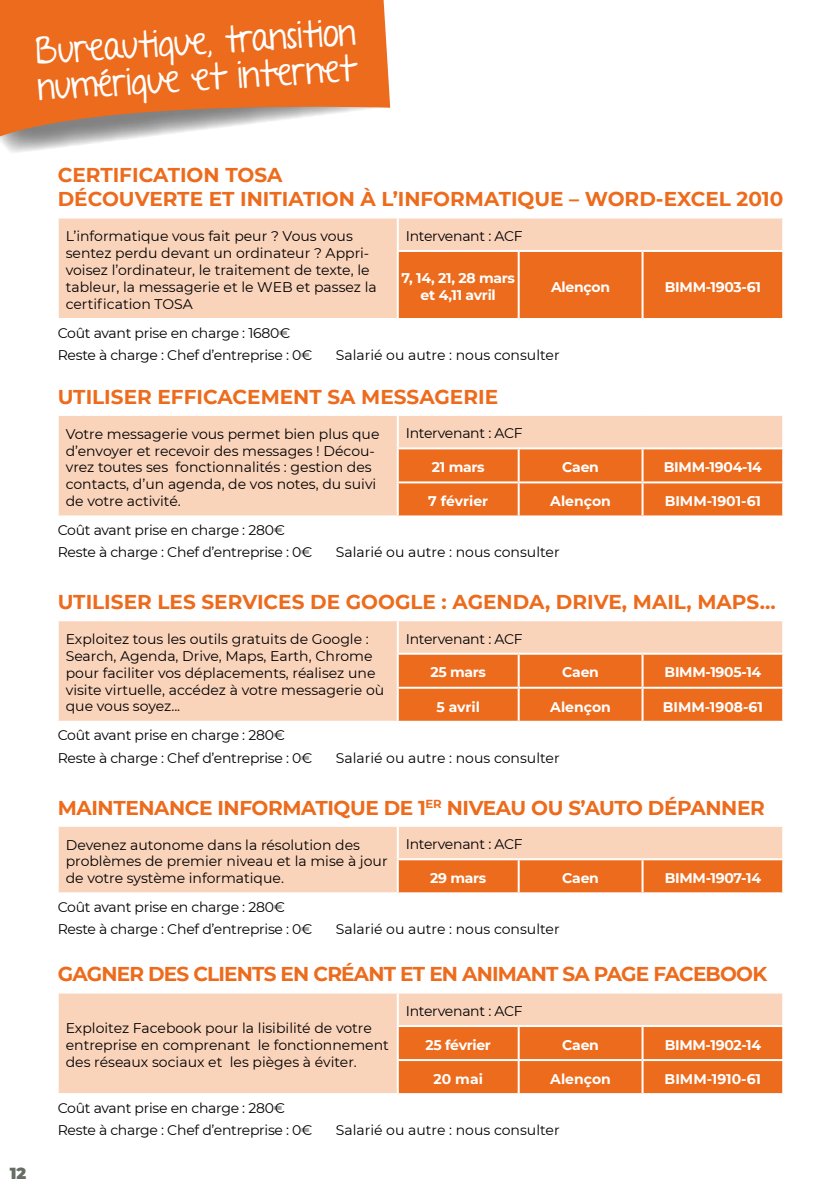
<style>
.page{position:relative;width:840px;height:1191px;background:#fff}
.page>*{position:absolute;margin:0;border:0;box-sizing:border-box;transform-origin:0 0}
.t1{font:36px/36px "A Year Without Rain";color:#fff}
.t2{font:700 20px/24px "Montserrat";letter-spacing:-.005em;color:#ed6b1c}
.t3{font:700 20px "Montserrat";letter-spacing:-.04em;color:#ed6b1c}
.t4{font:900 16px "Montserrat";color:#656d64}
.t5{font:14px/16.8px "Montserrat";color:#000}
.t6{font:14px/22.2px "Montserrat";letter-spacing:-.02em;color:#000}
.t7{font:700 14px/16.8px "Montserrat";letter-spacing:-.02em;color:#fff;text-align:center}
.t8{font:700 14px "Montserrat";color:#fff}
</style>
<div class="page">
<svg style="left:0;top:138px;width:134px;height:15px"></svg>
<svg style="left:0;top:0;width:390px;height:138px;background:#e67b3a"></svg>
<div style="left:59px;top:218px;width:722px;height:100px;background:#fad3bb"></div>
<div style="left:398px;top:252px;width:383px;height:66px;background:#ed6b1c"></div>
<hr style="left:517px;top:252px;width:2px;height:66px;background:#fff">
<hr style="left:641px;top:252px;width:2px;height:66px;background:#fff">
<hr style="left:396px;top:218px;width:2px;height:32px;background:#fff">
<hr style="left:396px;top:250px;width:122px;height:2px;background:#fff">
<hr style="left:396px;top:252px;width:2px;height:66px;background:#fff">
<hr style="left:518px;top:250px;width:124px;height:2px;background:#fff">
<hr style="left:642px;top:250px;width:141px;height:2px;background:#fff">
<div style="left:59px;top:416px;width:722px;height:99px;background:#fad3bb"></div>
<div style="left:398px;top:449px;width:383px;height:66px;background:#ed6b1c"></div>
<hr style="left:517px;top:449px;width:2px;height:32px;background:#fff">
<hr style="left:641px;top:449px;width:2px;height:32px;background:#fff">
<hr style="left:396px;top:481px;width:122px;height:2px;background:#fff">
<hr style="left:518px;top:481px;width:124px;height:2px;background:#fff">
<hr style="left:517px;top:483px;width:2px;height:32px;background:#fff">
<hr style="left:642px;top:481px;width:141px;height:2px;background:#fff">
<hr style="left:641px;top:483px;width:2px;height:32px;background:#fff">
<hr style="left:396px;top:416px;width:2px;height:31px;background:#fff">
<hr style="left:396px;top:447px;width:122px;height:2px;background:#fff">
<hr style="left:396px;top:449px;width:2px;height:32px;background:#fff">
<hr style="left:518px;top:447px;width:124px;height:2px;background:#fff">
<hr style="left:642px;top:447px;width:141px;height:2px;background:#fff">
<hr style="left:396px;top:483px;width:2px;height:32px;background:#fff">
<div style="left:59px;top:621px;width:722px;height:100px;background:#fad3bb"></div>
<div style="left:398px;top:654px;width:383px;height:67px;background:#ed6b1c"></div>
<hr style="left:517px;top:654px;width:2px;height:32px;background:#fff">
<hr style="left:641px;top:654px;width:2px;height:32px;background:#fff">
<hr style="left:396px;top:686px;width:122px;height:2px;background:#fff">
<hr style="left:518px;top:686px;width:124px;height:2px;background:#fff">
<hr style="left:517px;top:688px;width:2px;height:33px;background:#fff">
<hr style="left:642px;top:686px;width:141px;height:2px;background:#fff">
<hr style="left:641px;top:688px;width:2px;height:33px;background:#fff">
<hr style="left:396px;top:621px;width:2px;height:31px;background:#fff">
<hr style="left:396px;top:652px;width:122px;height:2px;background:#fff">
<hr style="left:396px;top:654px;width:2px;height:32px;background:#fff">
<hr style="left:518px;top:652px;width:124px;height:2px;background:#fff">
<hr style="left:642px;top:652px;width:141px;height:2px;background:#fff">
<hr style="left:396px;top:688px;width:2px;height:33px;background:#fff">
<div style="left:59px;top:993px;width:722px;height:100px;background:#fad3bb"></div>
<div style="left:398px;top:1027px;width:383px;height:66px;background:#ed6b1c"></div>
<hr style="left:517px;top:1027px;width:2px;height:32px;background:#fff">
<hr style="left:641px;top:1027px;width:2px;height:32px;background:#fff">
<hr style="left:396px;top:1059px;width:122px;height:2px;background:#fff">
<hr style="left:518px;top:1059px;width:124px;height:2px;background:#fff">
<hr style="left:517px;top:1061px;width:2px;height:32px;background:#fff">
<hr style="left:642px;top:1059px;width:141px;height:2px;background:#fff">
<hr style="left:641px;top:1061px;width:2px;height:32px;background:#fff">
<hr style="left:396px;top:993px;width:2px;height:32px;background:#fff">
<hr style="left:396px;top:1025px;width:122px;height:2px;background:#fff">
<hr style="left:396px;top:1027px;width:2px;height:32px;background:#fff">
<hr style="left:518px;top:1025px;width:124px;height:2px;background:#fff">
<hr style="left:642px;top:1025px;width:141px;height:2px;background:#fff">
<hr style="left:396px;top:1061px;width:2px;height:32px;background:#fff">
<div style="left:59px;top:827px;width:722px;height:65px;background:#fad3bb"></div>
<div style="left:398px;top:860px;width:383px;height:32px;background:#ed6b1c"></div>
<hr style="left:517px;top:860px;width:2px;height:32px;background:#fff">
<hr style="left:641px;top:860px;width:2px;height:32px;background:#fff">
<hr style="left:396px;top:827px;width:2px;height:31px;background:#fff">
<hr style="left:396px;top:858px;width:122px;height:2px;background:#fff">
<hr style="left:396px;top:860px;width:2px;height:32px;background:#fff">
<hr style="left:518px;top:858px;width:124px;height:2px;background:#fff">
<hr style="left:642px;top:858px;width:141px;height:2px;background:#fff">
<h1 class="t1" style="left:34px;top:35px;width:322px;rotate:-4deg">Bureautique, transition numérique et internet</h1>
<p class="t4" style="left:10px;top:1161px;width:18px">12</p>
<h2 class="t2" style="left:58px;top:162px;width:726px">CERTIFICATION TOSA<br>DÉCOUVERTE ET INITIATION À L’INFORMATIQUE – WORD-EXCEL 2010</h2>
<p class="t5" style="left:66px;top:227px;width:312px">L’informatique vous fait peur ? Vous vous sentez perdu devant un ordinateur ? Appri&shy;voisez l’ordinateur, le traitement de texte, le tableur, la messagerie et le WEB et passez la certification TOSA</p>
<p class="t6" style="left:405px;top:224px;width:118px">Intervenant : ACF</p>
<p class="t7" style="left:401px;top:269px;width:115px">7, 14, 21, 28 mars et 4,11 avril</p>
<p class="t7" style="left:551px;top:278px;width:60px">Alençon</p>
<p class="t7" style="left:664px;top:278px;width:97px">BIMM-1903-61</p>
<p class="t6" style="left:58px;top:321px;width:256px">Coût avant prise en charge : 1680€<br>Reste à charge : Chef d’entreprise : 0€</p>
<p class="t5" style="left:336px;top:346px;width:225px">Salarié ou autre : nous consulter</p>
<h2 class="t2" style="left:58px;top:383px;width:441px">UTILISER EFFICACEMENT SA MESSAGERIE</h2>
<p class="t5" style="left:66px;top:425px;width:315px">Votre messagerie vous permet bien plus que d’envoyer et recevoir des messages ! Décou&shy;vrez toutes ses fonctionnalités : gestion des contacts, d’un agenda, de vos notes, du suivi de votre activité.</p>
<p class="t6" style="left:405px;top:422px;width:118px">Intervenant : ACF</p>
<p class="t7" style="left:431px;top:458px;width:54px">21 mars</p>
<p class="t7" style="left:562px;top:458px;width:38px">Caen</p>
<p class="t7" style="left:663px;top:458px;width:100px">BIMM-1904-14</p>
<p class="t8" style="left:428px;top:491px;width:62px">7 février</p>
<p class="t8" style="left:550px;top:491px;width:62px">Alençon</p>
<p class="t8" style="left:664px;top:491px;width:98px">BIMM-1901-61</p>
<p class="t6" style="left:58px;top:518px;width:256px">Coût avant prise en charge : 280€<br>Reste à charge : Chef d’entreprise : 0€</p>
<p class="t5" style="left:336px;top:543px;width:225px">Salarié ou autre : nous consulter</p>
<h2 class="t2" style="left:58px;top:589px;width:719px">UTILISER LES SERVICES DE GOOGLE : AGENDA, DRIVE, MAIL, MAPS…</h2>
<p class="t5" style="left:66px;top:630px;width:320px">Exploitez tous les outils gratuits de Google :<br>Search, Agenda, Drive, Maps, Earth, Chrome pour faciliter vos déplacements, réalisez une visite virtuelle, accédez à votre messagerie où que vous soyez...</p>
<p class="t6" style="left:405px;top:627px;width:118px">Intervenant : ACF</p>
<p class="t7" style="left:430px;top:663px;width:57px">25 mars</p>
<p class="t7" style="left:562px;top:663px;width:38px">Caen</p>
<p class="t7" style="left:664px;top:663px;width:98px">BIMM-1905-14</p>
<p class="t7" style="left:436px;top:697px;width:45px">5 avril</p>
<p class="t8" style="left:550px;top:696px;width:62px">Alençon</p>
<p class="t8" style="left:662px;top:696px;width:102px">BIMM-1908-61</p>
<p class="t6" style="left:58px;top:724px;width:256px">Coût avant prise en charge : 280€<br>Reste à charge : Chef d’entreprise : 0€</p>
<p class="t5" style="left:336px;top:748px;width:225px">Salarié ou autre : nous consulter</p>
<h2 class="t2" style="left:58px;top:794px;width:708px">MAINTENANCE INFORMATIQUE DE 1<sup>ER</sup> NIVEAU OU S’AUTO DÉPANNER</h2>
<p class="t5" style="left:66px;top:835px;width:323px">Devenez autonome dans la résolution des problèmes de premier niveau et la mise à jour de votre système informatique.</p>
<p class="t6" style="left:405px;top:832px;width:118px">Intervenant : ACF</p>
<p class="t7" style="left:430px;top:869px;width:58px">29 mars</p>
<p class="t7" style="left:562px;top:869px;width:38px">Caen</p>
<p class="t7" style="left:664px;top:869px;width:98px">BIMM-1907-14</p>
<p class="t6" style="left:58px;top:895px;width:256px">Coût avant prise en charge : 280€<br>Reste à charge : Chef d’entreprise : 0€</p>
<p class="t5" style="left:336px;top:920px;width:225px">Salarié ou autre : nous consulter</p>
<h2 class="t3" style="left:58px;top:959px;width:710px">GAGNER DES CLIENTS EN CRÉANT ET EN ANIMANT SA PAGE FACEBOOK</h2>
<p class="t5" style="left:66px;top:1019px;width:324px">Exploitez Facebook pour la lisibilité de votre entreprise en comprenant le fonctionnement des réseaux sociaux et les pièges à éviter.</p>
<p class="t6" style="left:405px;top:999px;width:118px">Intervenant : ACF</p>
<p class="t7" style="left:425px;top:1035px;width:67px">25 février</p>
<p class="t7" style="left:562px;top:1035px;width:38px">Caen</p>
<p class="t7" style="left:664px;top:1035px;width:98px">BIMM-1902-14</p>
<p class="t7" style="left:433px;top:1069px;width:51px">20 mai</p>
<p class="t8" style="left:550px;top:1068px;width:62px">Alençon</p>
<p class="t8" style="left:664px;top:1068px;width:98px">BIMM-1910-61</p>
<p class="t6" style="left:58px;top:1096px;width:256px">Coût avant prise en charge : 280€<br>Reste à charge : Chef d’entreprise : 0€</p>
<p class="t5" style="left:336px;top:1121px;width:225px">Salarié ou autre : nous consulter</p>
</div>
